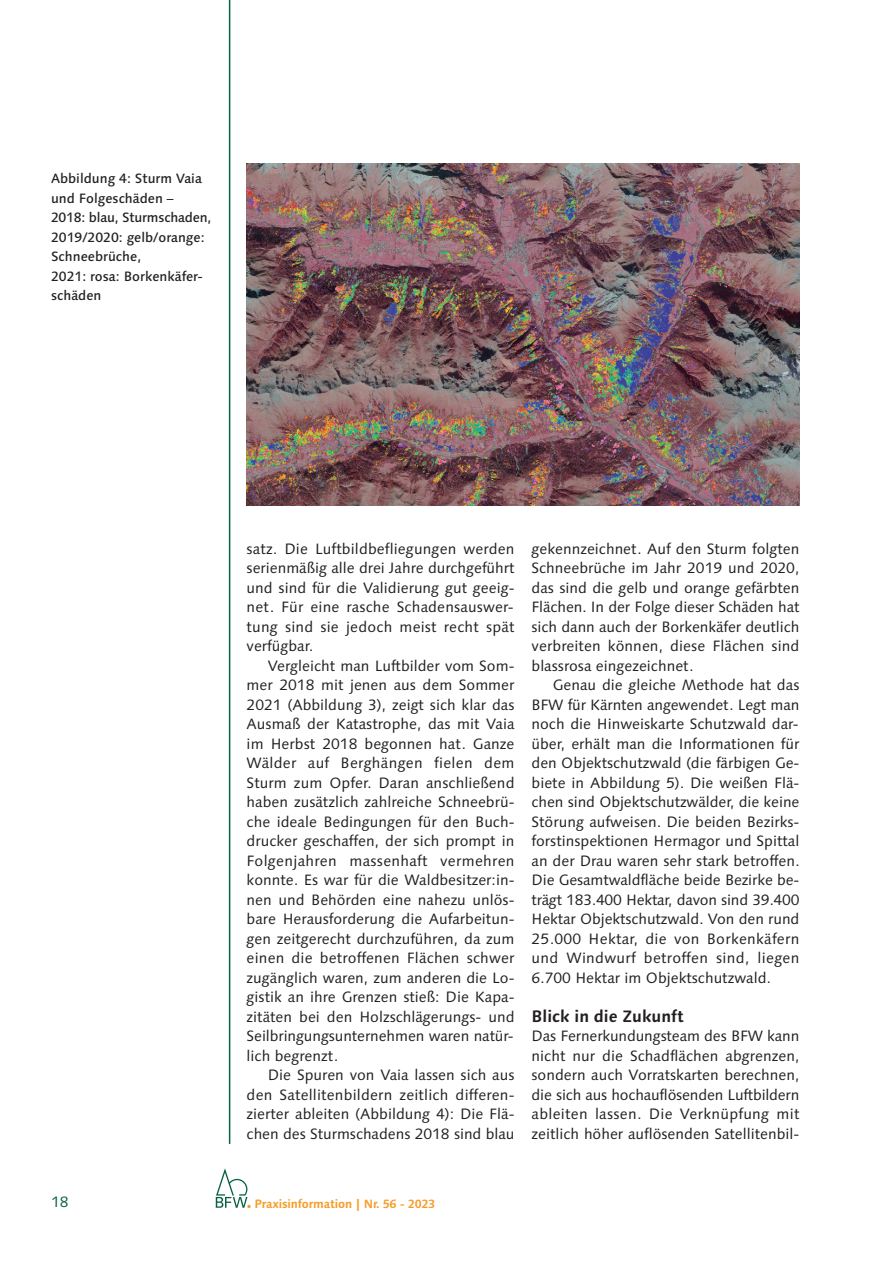
<style>
.page{position:relative;width:893px;height:1263px;background:#fff}
.page>*{position:absolute;margin:0;border:0;box-sizing:border-box;transform-origin:0 0}
.t1{font:700 16.5px "Linotype Syntax Com";color:#231f20}
.t2{font:15px/19.5px "Linotype Syntax Com";color:#231f20;text-align:justify}
.t3{font:15px "Linotype Syntax Com";color:#07623e}
.t4{font:500 13.5px/19.5px "Linotype Syntax Com";color:#231f20}
.t5{font:700 12px "Linotype Syntax Com";letter-spacing:-.015em;color:#f89c27}
</style>
<div class="page">
<hr style="left:229px;top:0;width:1px;height:1144px;background:#07623e">
<svg style="left:216px;top:1168px;width:35px;height:40px"></svg>
<img style="left:247px;top:164px;width:552px;height:342px">
<p class="t4" style="left:51px;top:169px;width:162px">Abbildung 4: Sturm Vaia und Folgeschäden –<br>2018: blau, Sturmschaden,<br>2019/2020: gelb/orange:<br>Schneebrüche,<br>2021: rosa: Borkenkäfer&shy;schäden</p>
<p class="t2" style="left:247px;top:539px;width:269px">satz. Die Luftbildbefliegungen werden serienmäßig alle drei Jahre durchgeführt und sind für die Validierung gut geeig&shy;net. Für eine rasche Schadensauswer&shy;tung sind sie jedoch meist recht spät verfügbar.</p>
<p class="t2" style="left:247px;top:656px;width:269px;text-indent:21px">Vergleicht man Luftbilder vom Som&shy;mer 2018 mit jenen aus dem Sommer 2021 (Abbildung 3), zeigt sich klar das Ausmaß der Katastrophe, das mit Vaia im Herbst 2018 begonnen hat. Ganze Wälder auf Berghängen fielen dem Sturm zum Opfer. Daran anschließend haben zusätzlich zahlreiche Schneebrü&shy;che ideale Bedingungen für den Buch&shy;drucker geschaffen, der sich prompt in Folgenjahren massenhaft vermehren konnte. Es war für die Waldbesitzer:in&shy;nen und Behörden eine nahezu unlös&shy;bare Herausforderung die Aufarbeitun&shy;gen zeitgerecht durchzuführen, da zum einen die betroffenen Flächen schwer zugänglich waren, zum anderen die Lo&shy;gistik an ihre Grenzen stieß: Die Kapa&shy;zitäten bei den Holzschlägerungs- und Seilbringungsunternehmen waren natür&shy;lich begrenzt.</p>
<p class="t2" style="left:247px;top:1065px;width:269px;text-indent:21px">Die Spuren von Vaia lassen sich aus den Satellitenbildern zeitlich differen&shy;zierter ableiten (Abbildung 4): Die Flä&shy;chen des Sturmschadens 2018 sind blau</p>
<p class="t2" style="left:532px;top:539px;width:269px">gekennzeichnet. Auf den Sturm folgten Schneebrüche im Jahr 2019 und 2020, das sind die gelb und orange gefärbten Flächen. In der Folge dieser Schäden hat sich dann auch der Borkenkäfer deutlich verbreiten können, diese Flächen sind blassrosa eingezeichnet.</p>
<p class="t2" style="left:532px;top:675px;width:269px;text-indent:21px">Genau die gleiche Methode hat das BFW für Kärnten angewendet. Legt man noch die Hinweiskarte Schutzwald dar&shy;über, erhält man die Informationen für den Objektschutzwald (die färbigen Ge&shy;biete in Abbildung 5). Die weißen Flä&shy;chen sind Objektschutzwälder, die keine Störung aufweisen. Die beiden Bezirks&shy;forstinspektionen Hermagor und Spittal an der Drau waren sehr stark betroffen.<br>Die Gesamtwaldfläche beide Bezirke be&shy;trägt 183.400 Hektar, davon sind 39.400<br>Hektar Objektschutzwald. Von den rund 25.000 Hektar, die von Borkenkäfern und Windwurf betroffen sind, liegen 6.700 Hektar im Objektschutzwald.</p>
<p class="t1" style="left:531px;top:1006px;width:154px">Blick in die Zukunft</p>
<p class="t2" style="left:531px;top:1026px;width:269px">Das Fernerkundungsteam des BFW kann nicht nur die Schadflächen abgrenzen, sondern auch Vorratskarten berechnen, die sich aus hochauflösenden Luftbildern ableiten lassen. Die Verknüpfung mit zeitlich höher auflösenden Satellitenbil-</p>
<p class="t3" style="left:51px;top:1192px;width:19px">18</p>
<p class="t5" style="left:254px;top:1196px;width:182px">Praxisinformation | Nr. 56 - 2023</p>
</div>
